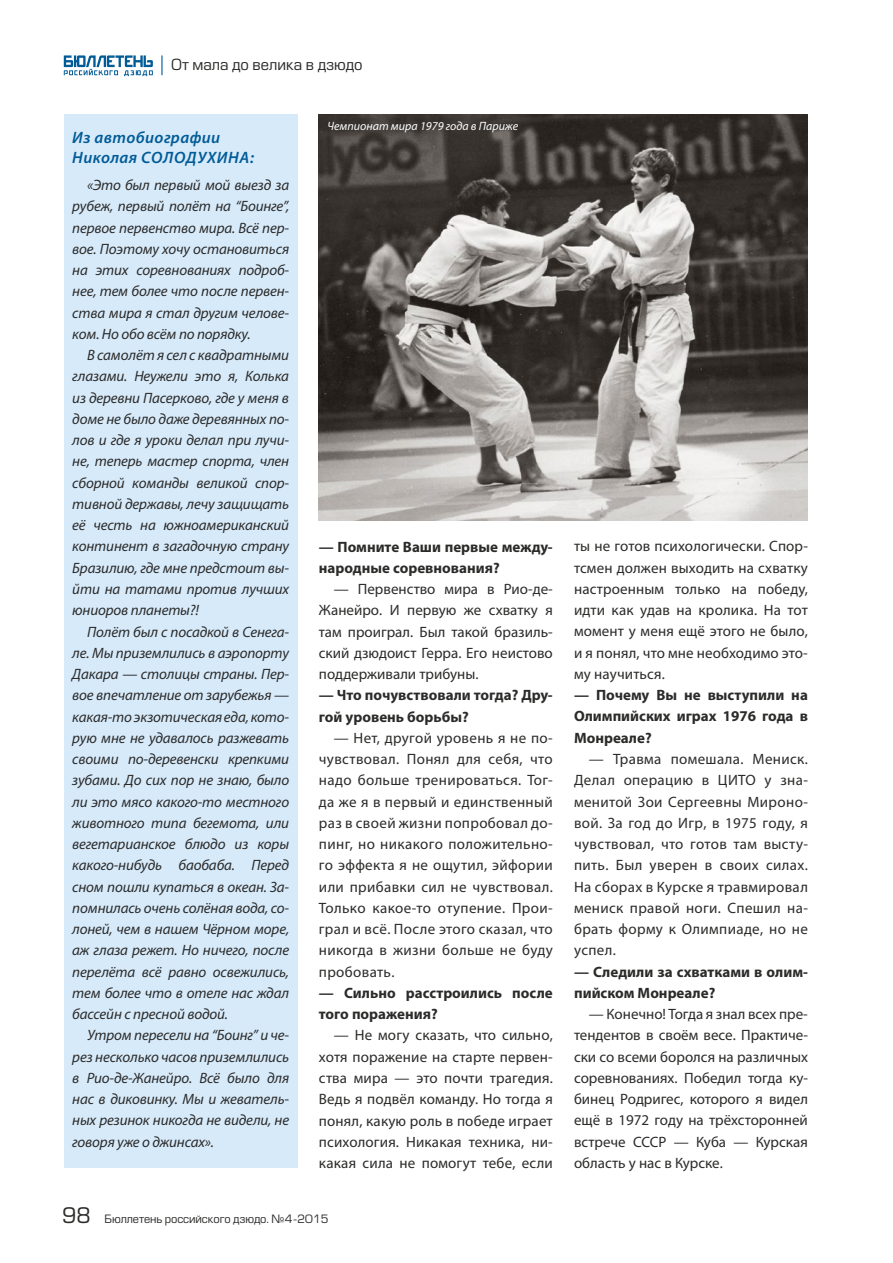
<style>
.page{position:relative;width:893px;height:1263px;background:#fff}
.page>*{position:absolute;margin:0;border:0;box-sizing:border-box;transform-origin:0 0}
.t1{font:italic 600 16.5px/19.8px "Myriad Pro";letter-spacing:.025em;color:#005b96}
.t2{font:15px/21.3px "Myriad Pro";letter-spacing:.01em;color:#2b2b2a;text-align:justify}
.t3{font:italic 15px/21.3px "Myriad Pro";letter-spacing:-.01em;color:#2b2b2a;text-align:justify}
.t4{font:700 15px/21.3px "Myriad Pro";color:#2b2b2a}
.t5{font:15px "Europe C";color:#2b2b2a}
.t6{font:italic 12px "Myriad Pro";color:#fff}
.t7{font:11.25px "Europe C";letter-spacing:-.01em;color:#2b2b2a}
.s1{font-size:21px}
.s2{font-family:"DIN Pro"}
</style>
<div class="page">
<hr style="left:161px;top:55px;width:2px;height:20px;background:#005b96">
<svg style="left:64px;top:55px;width:89px;height:21px"></svg>
<div style="left:64px;top:115px;width:234px;height:1053px;background:#d7eafa"></div>
<img style="left:319px;top:115px;width:489px;height:406px">
<p class="t5" style="left:171px;top:56px;width:193px">От мала до велика в дзюдо</p>
<p class="t1" style="left:72px;top:127px;width:183px">Из автобиографии<br>Николая СОЛОДУХИНА:</p>
<p class="t3" style="left:72px;top:174px;width:218px;text-indent:15px">«Это был первый мой выезд за рубеж, первый полёт на “Боинге”, первое первенство мира. Всё пер&shy;вое. Поэтому хочу остановиться на этих соревнованиях подроб&shy;нее, тем более что после первен&shy;ства мира я стал другим челове&shy;ком. Но обо всём по порядку.</p>
<p class="t3" style="left:72px;top:344px;width:218px;text-indent:15px">В самолёт я сел с квадратными глазами. Неужели это я, Колька из деревни Пасерково, где у меня в доме не было даже деревянных по&shy;лов и где я уроки делал при лучи&shy;не, теперь мастер спорта, член сборной команды великой спор&shy;тивной державы, лечу защищать её честь на южноамериканский континент в загадочную страну Бразилию, где мне предстоит вы&shy;йти на татами против лучших юниоров планеты?!</p>
<p class="t3" style="left:72px;top:620px;width:218px;text-indent:15px">Полёт был с посадкой в Сенега&shy;ле. Мы приземлились в аэропорту Дакара — столицы страны. Пер&shy;вое впечатление от зарубежья — какая-то экзотическая еда, кото&shy;рую мне не удавалось разжевать своими по-деревенски крепкими зубами. До сих пор не знаю, было ли это мясо какого-то местного животного типа бегемота, или вегетарианское блюдо из коры какого-нибудь баобаба. Перед сном пошли купаться в океан. За&shy;помнилась очень солёная вода, со&shy;лоней, чем в нашем Чёрном море, аж глаза режет. Но ничего, после перелёта всё равно освежились, тем более что в отеле нас ждал бассейн с пресной водой.</p>
<p class="t3" style="left:72px;top:1024px;width:218px;text-indent:15px">Утром пересели на “Боинг” и че&shy;рез несколько часов приземлились в Рио-де-Жанейро. Всё было для нас в диковинку. Мы и жеватель&shy;ных резинок никогда не видели, не говоря уже о джинсах».</p>
<p class="t6" style="left:327px;top:118px;width:192px">Чемпионат мира 1979 года в Париже</p>
<p class="t4" style="left:319px;top:535px;width:235px">— Помните Ваши первые между&shy;народные соревнования?</p>
<p class="t2" style="left:319px;top:578px;width:235px;text-indent:15px">— Первенство мира в Рио-де-Жанейро. И первую же схватку я там проиграл. Был такой бразиль&shy;ский дзюдоист Герра. Его неистово поддерживали трибуны.</p>
<p class="t4" style="left:319px;top:684px;width:235px">— Что почувствовали тогда? Дру&shy;гой уровень борьбы?</p>
<p class="t2" style="left:319px;top:727px;width:235px;text-indent:15px">— Нет, другой уровень я не по&shy;чувствовал. Понял для себя, что надо больше тренироваться. Тог&shy;да же я в первый и единственный раз в своей жизни попробовал до&shy;пинг, но никакого положительно&shy;го эффекта я не ощутил, эйфории или прибавки сил не чувствовал.<br>Только какое-то отупение. Прои&shy;грал и всё. После этого сказал, что никогда в жизни больше не буду пробовать.</p>
<p class="t4" style="left:319px;top:982px;width:235px">— Сильно расстроились после того поражения?</p>
<p class="t2" style="left:319px;top:1024px;width:235px;text-indent:15px">— Не могу сказать, что сильно, хотя поражение на старте первен&shy;ства мира — это почти трагедия.<br>Ведь я подвёл команду. Но тогда я понял, какую роль в победе играет психология. Никакая техника, ни&shy;какая сила не помогут тебе, если</p>
<p class="t7" style="left:62px;top:1213px;width:268px"><span class="s1">98</span> Бюллетень российского дзюдо. №4<span class="s2">-</span>2015</p>
<p class="t2" style="left:574px;top:535px;width:235px">ты не готов психологически. Спор&shy;тсмен должен выходить на схватку настроенным только на победу, идти как удав на кролика. На тот момент у меня ещё этого не было, и я понял, что мне необходимо это&shy;му научиться.</p>
<p class="t4" style="left:574px;top:684px;width:235px;text-align:justify">— Почему Вы не выступили на Олимпийских играх 1976 года в Монреале?</p>
<p class="t2" style="left:574px;top:748px;width:235px;text-indent:15px">— Травма помешала. Мениск.<br>Делал операцию в ЦИТО у зна&shy;менитой Зои Сергеевны Мироно&shy;вой. За год до Игр, в 1975 году, я чувствовал, что готов там высту&shy;пить. Был уверен в своих силах.<br>На сборах в Курске я травмировал мениск правой ноги. Спешил на&shy;брать форму к Олимпиаде, но не успел.</p>
<p class="t4" style="left:574px;top:960px;width:235px">— Следили за схватками в олим&shy;пийском Монреале?</p>
<p class="t2" style="left:574px;top:1003px;width:235px;text-indent:15px">— Конечно! Тогда я знал всех пре&shy;тендентов в своём весе. Практиче&shy;ски со всеми боролся на различных соревнованиях. Победил тогда ку&shy;бинец Родригес, которого я видел ещё в 1972 году на трёхсторонней встрече СССР — Куба — Курская область у нас в Курске.</p>
</div>
